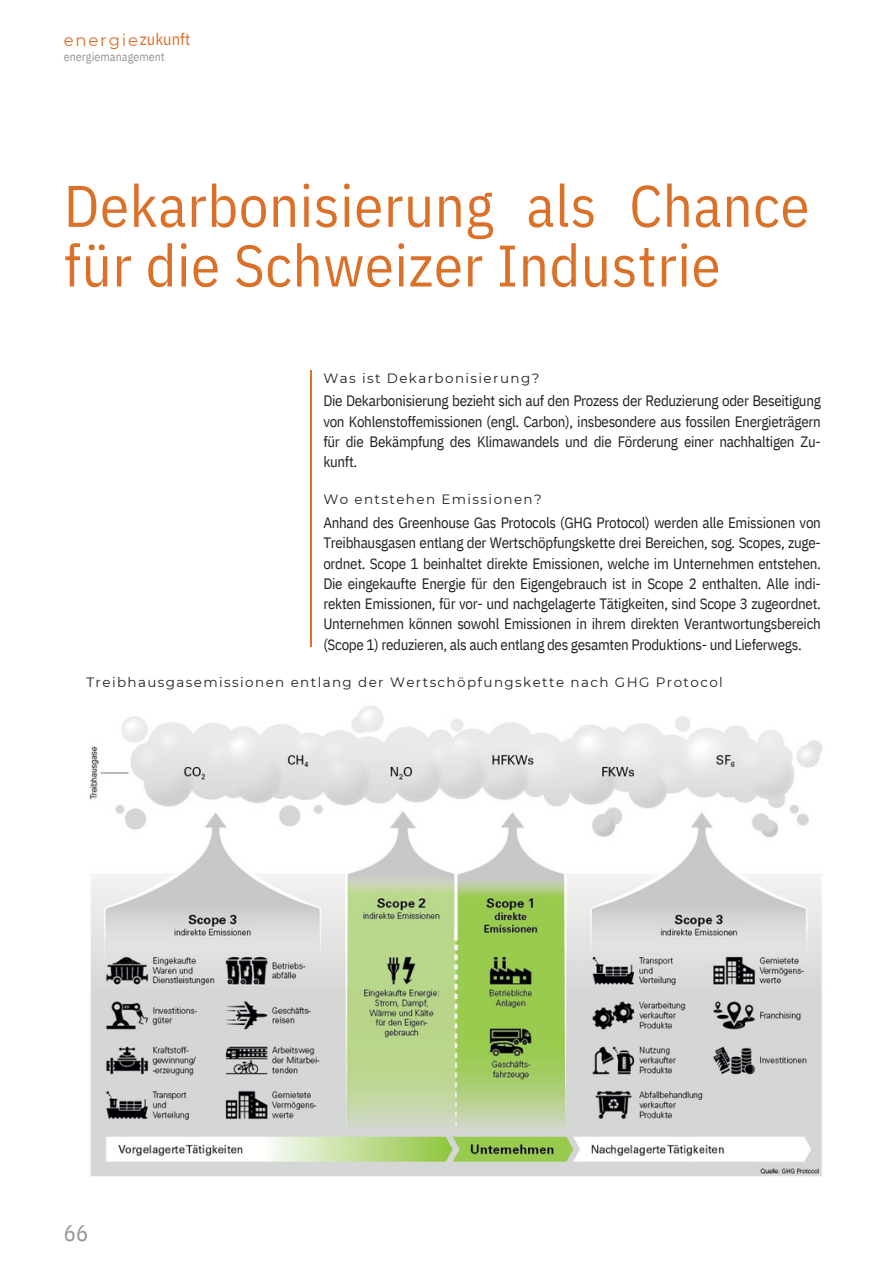
<style>
.page{position:relative;width:893px;height:1264px;background:#fff}
.page>*{position:absolute;margin:0;border:0;box-sizing:border-box;transform-origin:0 0}
.t1{font:58.5px/59.7px "IBM Plex Sans Cond";letter-spacing:.01em;color:#db7029}
.t2{font:22.5px "IBM Plex Sans Cond";color:#939598}
.t3{font:16.5px "Montserrat";letter-spacing:.11em;color:#db7029}
.t4{font:15px/20.2px "IBM Plex Sans Cond";letter-spacing:-.02em;color:#231f20;text-align:justify}
.t5{font:13.5px "Montserrat";letter-spacing:.105em;color:#231f20}
.t6{font:12px "IBM Plex Sans Cond";color:#939598}
.s1{font-family:"IBM Plex Sans Cond"}
</style>
<div class="page">
<hr style="left:310px;top:370px;width:1px;height:276px;background:#db7029">
<img style="left:89px;top:706px;width:734px;height:471px">
<p class="t3" style="left:64px;top:30px;width:128px">energie<span class="s1">zukunft</span></p>
<p class="t6" style="left:64px;top:49px;width:102px">energiemanagement</p>
<p class="t1" style="left:64px;top:175px;width:747px">Dekarbonisierung als Chance für die Schweizer Industrie</p>
<p class="t5" style="left:323px;top:369px;width:217px">Was ist Dekarbonisierung?</p>
<p class="t4" style="left:323px;top:391px;width:499px">Die Dekarbonisierung bezieht sich auf den Prozess der Reduzierung oder Beseitigung von Kohlenstoffemissionen (engl. Carbon), insbesondere aus fossilen Energieträgern für die Bekämpfung des Klimawandels und die Förderung einer nachhaltigen Zu&shy;kunft.</p>
<p class="t5" style="left:323px;top:491px;width:220px">Wo entstehen Emissionen?</p>
<p class="t4" style="left:323px;top:512px;width:499px">Anhand des Greenhouse Gas Protocols (GHG Protocol) werden alle Emissionen von Treibhausgasen entlang der Wertschöpfungskette drei Bereichen, sog. Scopes, zuge&shy;ordnet. Scope 1 beinhaltet direkte Emissionen, welche im Unternehmen entstehen.<br>Die eingekaufte Energie für den Eigengebrauch ist in Scope 2 enthalten. Alle indi&shy;rekten Emissionen, für vor- und nachgelagerte Tätigkeiten, sind Scope 3 zugeordnet.<br>Unternehmen können sowohl Emissionen in ihrem direkten Verantwortungsbereich (Scope 1) reduzieren, als auch entlang des gesamten Produktions- und Lieferwegs.</p>
<p class="t5" style="left:86px;top:673px;width:637px">Treibhausgasemissionen entlang der Wertschöpfungskette nach GHG Protocol</p>
<p class="t2" style="left:64px;top:1218px;width:26px">66</p>
</div>
